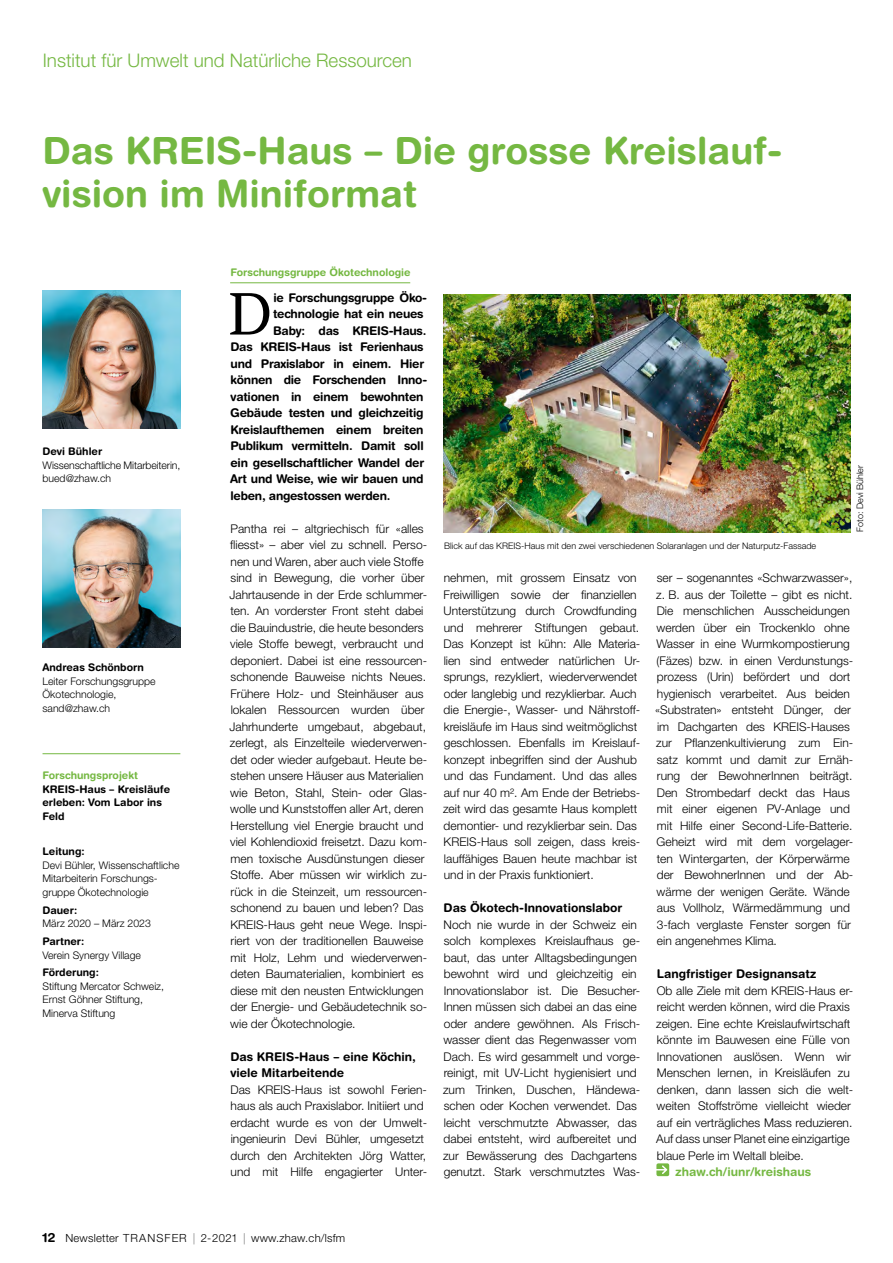
<style>
.page{position:relative;width:893px;height:1263px;background:#fff}
.page>*{position:absolute;margin:0;border:0;box-sizing:border-box;transform-origin:0 0}
.t1{font:59.1px "Swift";color:#000}
.t2{font:700 37.5px/43.5px "Helvetica Rounded LT Std";color:#75b842}
.t3{font:300 18.75px "Helvetica Neue LT Std";color:#75b842}
.t4{font:300 12px/16.5px "Helvetica Neue LT Std";color:#000}
.t5{font:700 12px "Helvetica Rounded LT Std";letter-spacing:-.02em;color:#000}
.t6{font:700 12px/16.5px "Helvetica Rounded LT Std";color:#000}
.t7{font:700 12px "Helvetica Rounded LT Std";color:#75b842}
.t8{font:300 11.25px "Helvetica Neue LT Std";letter-spacing:.02em;color:#000}
.t9{font:300 10.5px/13.5px "Helvetica Neue LT Std";color:#000}
.t10{font:700 10.5px/13.5px "Helvetica Rounded LT Std";color:#000}
.t11{font:700 10.5px "Helvetica Rounded LT Std";color:#75b842}
.t12{font:300 9px "Helvetica Neue LT Std";color:#000}
.s1{font-family:"Helvetica Rounded LT Std";font-weight:700;font-size:12.75px}
</style>
<div class="page">
<hr style="left:230px;top:283px;width:180px;height:1px;background:#75b842">
<svg style="left:656px;top:1163px;width:13px;height:13px"></svg>
<hr style="left:43px;top:753px;width:137px;height:1px;background:#75b842">
<img style="left:43px;top:290px;width:138px;height:138px">
<img style="left:43px;top:509px;width:138px;height:139px">
<img style="left:443px;top:294px;width:407px;height:238px">
<h3 class="t3" style="left:43px;top:49px;width:371px">Institut für Umwelt und Natürliche Ressourcen</h3>
<h2 class="t2" style="left:43px;top:128px;width:738px">Das KREIS-Haus – Die grosse Kreislauf&shy;vision im Miniformat</h2>
<p class="t10" style="left:43px;top:445px;width:61px">Devi Bühler</p>
<p class="t9" style="left:43px;top:458px;width:139px">Wissenschaftliche Mitarbeiterin, bued@zhaw.ch</p>
<p class="t10" style="left:43px;top:661px;width:103px">Andreas Schönborn</p>
<p class="t9" style="left:43px;top:674px;width:115px">Leiter Forschungsgruppe<br>Ökotechnologie, sand@zhaw.ch</p>
<p class="t11" style="left:43px;top:769px;width:97px">Forschungsprojekt</p>
<p class="t10" style="left:43px;top:782px;width:129px">KREIS-Haus – Kreisläufe erleben: Vom Labor ins<br>Feld</p>
<p class="t10" style="left:43px;top:845px;width:44px">Leitung:</p>
<p class="t9" style="left:43px;top:858px;width:138px">Devi Bühler, Wissenschaftliche<br>Mitarbeiterin Forschungs&shy;gruppe Ökotechnologie</p>
<p class="t10" style="left:43px;top:903px;width:36px">Dauer:</p>
<p class="t9" style="left:43px;top:916px;width:110px">März 2020 – März 2023</p>
<p class="t10" style="left:43px;top:934px;width:43px">Partner:</p>
<p class="t9" style="left:43px;top:948px;width:100px">Verein Synergy Village</p>
<p class="t10" style="left:43px;top:965px;width:58px">Förderung:</p>
<p class="t9" style="left:43px;top:979px;width:123px">Stiftung Mercator Schweiz,<br>Ernst Göhner Stiftung,<br>Minerva Stiftung</p>
<p class="t11" style="left:230px;top:266px;width:182px">Forschungsgruppe Ökotechnologie</p>
<h1 class="t1" style="left:229px;top:280px;width:45px">D</h1>
<p class="t5" style="left:273px;top:290px;width:155px">ie Forschungsgruppe Öko-</p>
<p class="t5" style="left:273px;top:306px;width:152px">technologie hat ein neues</p>
<p class="t5" style="left:273px;top:323px;width:155px">Baby: das KREIS-Haus.</p>
<p class="t5" style="left:230px;top:339px;width:195px">Das KREIS-Haus ist Ferienhaus</p>
<p class="t5" style="left:231px;top:356px;width:195px">und Praxislabor in einem. Hier</p>
<p class="t5" style="left:231px;top:372px;width:198px">können die Forschenden Inno-</p>
<p class="t5" style="left:231px;top:389px;width:194px">vationen in einem bewohnten</p>
<p class="t5" style="left:230px;top:405px;width:195px">Gebäude testen und gleichzeitig</p>
<p class="t5" style="left:230px;top:422px;width:195px">Kreislaufthemen einem breiten</p>
<p class="t5" style="left:230px;top:438px;width:195px">Publikum vermitteln. Damit soll</p>
<p class="t5" style="left:230px;top:455px;width:195px">ein gesellschaftlicher Wandel der</p>
<p class="t5" style="left:230px;top:471px;width:195px">Art und Weise, wie wir bauen und</p>
<p class="t5" style="left:231px;top:488px;width:161px">leben, angestossen werden.</p>
<p class="t4" style="left:229px;top:520px;width:199px">Pantha rei – altgriechisch für «alles fliesst» – aber viel zu schnell. Perso&shy;nen und Waren, aber auch viele Stoffe sind in Bewegung, die vorher über Jahrtausende in der Erde schlummer&shy;ten. An vorderster Front steht dabei die Bauindustrie, die heute besonders viele Stoffe bewegt, verbraucht und deponiert. Dabei ist eine ressourcen&shy;schonende Bauweise nichts Neues.<br>Frühere Holz- und Steinhäuser aus lokalen Ressourcen wurden über Jahrhunderte umgebaut, abgebaut, zerlegt, als Einzelteile wiederverwen&shy;det oder wieder aufgebaut. Heute be&shy;stehen unsere Häuser aus Materialien wie Beton, Stahl, Stein- oder Glas&shy;wolle und Kunststoffen aller Art, deren Herstellung viel Energie braucht und viel Kohlendioxid freisetzt. Dazu kom&shy;men toxische Ausdünstungen dieser Stoffe. Aber müssen wir wirklich zu&shy;rück in die Steinzeit, um ressourcen&shy;schonend zu bauen und leben? Das KREIS-Haus geht neue Wege. Inspi&shy;riert von der traditionellen Bauweise mit Holz, Lehm und wiederverwen&shy;deten Baumaterialien, kombiniert es diese mit den neusten Entwicklungen der Energie- und Gebäudetechnik so&shy;wie der Ökotechnologie.</p>
<p class="t6" style="left:230px;top:1048px;width:187px">Das KREIS-Haus – eine Köchin, viele Mitarbeitende</p>
<p class="t4" style="left:230px;top:1081px;width:198px">Das KREIS-Haus ist sowohl Ferien&shy;haus als auch Praxislabor. Initiiert und erdacht wurde es von der Umwelt&shy;ingenieurin Devi Bühler, umgesetzt durch den Architekten Jörg Watter, und mit Hilfe engagierter Unter-</p>
<p class="t12" style="left:444px;top:540px;width:373px">Blick auf das KREIS-Haus mit den zwei verschiedenen Solaranlagen und der Naturputz-Fassade</p>
<p class="t12" style="left:854px;top:532px;width:68px;rotate:-90deg">Foto: Devi Bühler</p>
<p class="t4" style="left:443px;top:569px;width:199px">nehmen, mit grossem Einsatz von Freiwilligen sowie der finanziellen Unterstützung durch Crowdfunding und mehrerer Stiftungen gebaut.<br>Das Konzept ist kühn: Alle Materia&shy;lien sind entweder natürlichen Ur&shy;sprungs, rezykliert, wiederverwendet oder langlebig und rezyklierbar. Auch die Energie-, Wasser- und Nährstoff&shy;kreisläufe im Haus sind weitmöglichst geschlossen. Ebenfalls im Kreislauf&shy;konzept inbegriffen sind der Aushub und das Fundament. Und das alles auf nur 40 m². Am Ende der Betriebs&shy;zeit wird das gesamte Haus komplett demontier- und rezyklierbar sein. Das KREIS-Haus soll zeigen, dass kreis&shy;lauffähiges Bauen heute machbar ist und in der Praxis funktioniert.</p>
<p class="t6" style="left:444px;top:899px;width:180px">Das Ökotech-Innovationslabor</p>
<p class="t4" style="left:443px;top:916px;width:199px">Noch nie wurde in der Schweiz ein solch komplexes Kreislaufhaus ge&shy;baut, das unter Alltagsbedingungen bewohnt wird und gleichzeitig ein Innovationslabor ist. Die Besucher-Innen müssen sich dabei an das eine oder andere gewöhnen. Als Frisch&shy;wasser dient das Regenwasser vom Dach. Es wird gesammelt und vorge&shy;reinigt, mit UV-Licht hygienisiert und zum Trinken, Duschen, Händewa&shy;schen oder Kochen verwendet. Das leicht verschmutzte Abwasser, das dabei entsteht, wird aufbereitet und zur Bewässerung des Dachgartens genutzt. Stark verschmutztes Was-</p>
<p class="t4" style="left:655px;top:569px;width:200px">ser – sogenanntes «Schwarzwasser», z. B. aus der Toilette – gibt es nicht.<br>Die menschlichen Ausscheidungen werden über ein Trockenklo ohne Wasser in eine Wurmkompostierung (Fäzes) bzw. in einen Verdunstungs&shy;prozess (Urin) befördert und dort hygienisch verarbeitet. Aus beiden «Substraten» entsteht Dünger, der im Dachgarten des KREIS-Hauses zur Pflanzenkultivierung zum Ein&shy;satz kommt und damit zur Ernäh&shy;rung der BewohnerInnen beiträgt.<br>Den Strombedarf deckt das Haus mit einer eigenen PV-Anlage und mit Hilfe einer Second-Life-Batterie.<br>Geheizt wird mit dem vorgelager&shy;ten Wintergarten, der Körperwärme der BewohnerInnen und der Ab&shy;wärme der wenigen Geräte. Wände aus Vollholz, Wärmedämmung und 3-fach verglaste Fenster sorgen für ein angenehmes Klima.</p>
<p class="t6" style="left:657px;top:965px;width:161px">Langfristiger Designansatz</p>
<p class="t4" style="left:656px;top:982px;width:199px">Ob alle Ziele mit dem KREIS-Haus er&shy;reicht werden können, wird die Praxis zeigen. Eine echte Kreislaufwirtschaft könnte im Bauwesen eine Fülle von Innovationen auslösen. Wenn wir Menschen lernen, in Kreisläufen zu denken, dann lassen sich die welt&shy;weiten Stoffströme vielleicht wieder auf ein verträgliches Mass reduzieren.<br>Auf dass unser Planet eine einzigartige blaue Perle im Weltall bleibe.</p>
<p class="t7" style="left:675px;top:1164px;width:138px">zhaw.ch/iunr/kreishaus</p>
<p class="t8" style="left:43px;top:1231px;width:304px"><span class="s1">12</span> Newsletter TRANSFER | 2-2021 | www.zhaw.ch/lsfm</p>
</div>
